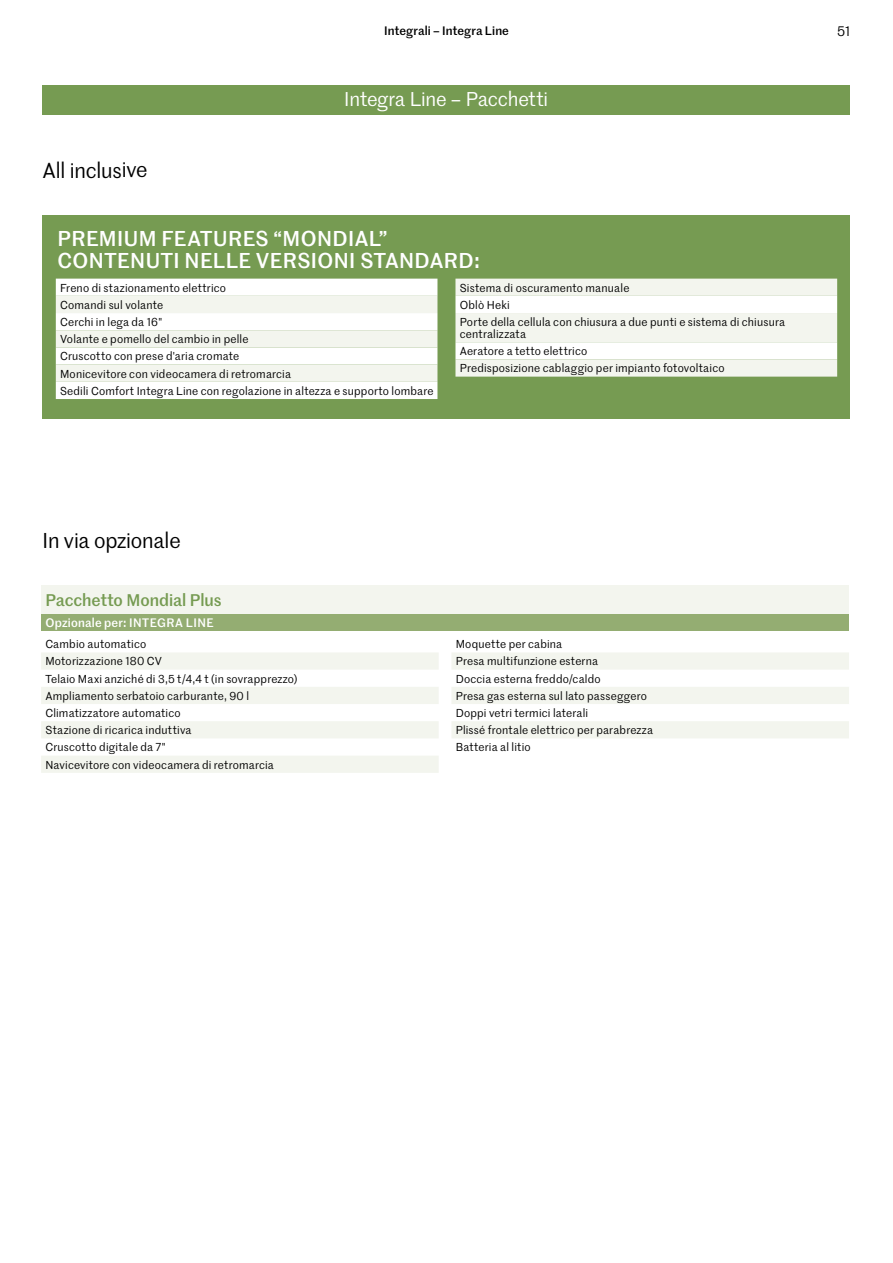
<style>
.page{position:relative;width:893px;height:1263px;background:#fff}
.page>*{position:absolute;margin:0;border:0;box-sizing:border-box;transform-origin:0 0}
.t1{font:500 21px/22.5px "Marr Sans";letter-spacing:.02em;color:#fff}
.t2{font:21px "Marr Sans";letter-spacing:-.02em;color:#000}
.t3{font:19.5px "Marr Sans";letter-spacing:-.01em;color:#fff}
.t4{font:500 16.5px "Marr Sans";letter-spacing:-.005em;color:#769b52}
.t5{font:13.5px "Marr Sans";color:#000}
.t6{font:500 12px "Marr Sans";letter-spacing:.02em;color:#fff}
.t7{font:500 12px "Marr Sans";letter-spacing:.01em;color:#000}
.t8{font:11.25px/17.2px "Marr Sans";letter-spacing:.015em;color:#000}
</style>
<div class="page">
<div style="left:43px;top:85px;width:807px;height:30px;background:#769b52"></div>
<svg style="left:41px;top:653px;width:398px;height:120px;fill:#f3f5ee"></svg>
<svg style="left:452px;top:653px;width:397px;height:85px"></svg>
<div style="left:41px;top:585px;width:808px;height:29px;background:#f3f5ee"></div>
<div style="left:41px;top:614px;width:808px;height:17px;background:#94ad72"></div>
<div style="left:43px;top:215px;width:807px;height:204px;background:#769b52"></div>
<div style="left:56px;top:279px;width:381px;height:120px;background:#fff"></div>
<svg style="left:56px;top:296px;width:381px;height:86px;background:#f6f8f3"></svg>
<svg style="left:455px;top:279px;width:382px;height:98px;background:#f5f7f2"></svg>
<p class="t7" style="left:384px;top:22px;width:126px">Integrali – Integra Line</p>
<p class="t5" style="left:837px;top:22px;width:15px">51</p>
<h1 class="t2" style="left:43px;top:155px;width:106px">All inclusive</h1>
<h2 class="t3" style="left:344px;top:85px;width:205px">Integra Line – Pacchetti</h2>
<h1 class="t1" style="left:58px;top:226px;width:424px">PREMIUM FEATURES “MONDIAL”<br>CONTENUTI NELLE VERSIONI STANDARD:</h1>
<p class="t8" style="left:60px;top:278px;width:375px">Freno di stazionamento elettrico<br>Comandi sul volante<br>Cerchi in lega da 16"<br>Volante e pomello del cambio in pelle<br>Cruscotto con prese d'aria cromate<br>Monicevitore con videocamera di retromarcia<br>Sedili Comfort Integra Line con regolazione in altezza e supporto lombare</p>
<p class="t8" style="left:460px;top:278px;width:327px">Sistema di oscuramento manuale<br>Oblò Heki<br>Porte della cellula con chiusura a due punti e sistema di chiusura</p>
<p class="t8" style="left:460px;top:325px;width:266px">centralizzata<br>Aeratore a tetto elettrico<br>Predisposizione cablaggio per impianto fotovoltaico</p>
<h1 class="t2" style="left:43px;top:525px;width:140px">In via opzionale</h1>
<h3 class="t4" style="left:45px;top:588px;width:178px">Pacchetto Mondial Plus</h3>
<p class="t6" style="left:45px;top:614px;width:170px">Opzionale per: INTEGRA LINE</p>
<p class="t8" style="left:45px;top:635px;width:254px">Cambio automatico<br>Motorizzazione 180 CV<br>Telaio Maxi anziché di 3,5 t/4,4 t (in sovrapprezzo)<br>Ampliamento serbatoio carburante, 90 l Climatizzatore automatico<br>Stazione di ricarica induttiva<br>Cruscotto digitale da 7"<br>Navicevitore con videocamera di retromarcia</p>
<p class="t8" style="left:456px;top:635px;width:199px">Moquette per cabina<br>Presa multifunzione esterna<br>Doccia esterna freddo/caldo<br>Presa gas esterna sul lato passeggero<br>Doppi vetri termici laterali<br>Plissé frontale elettrico per parabrezza<br>Batteria al litio</p>
</div>
